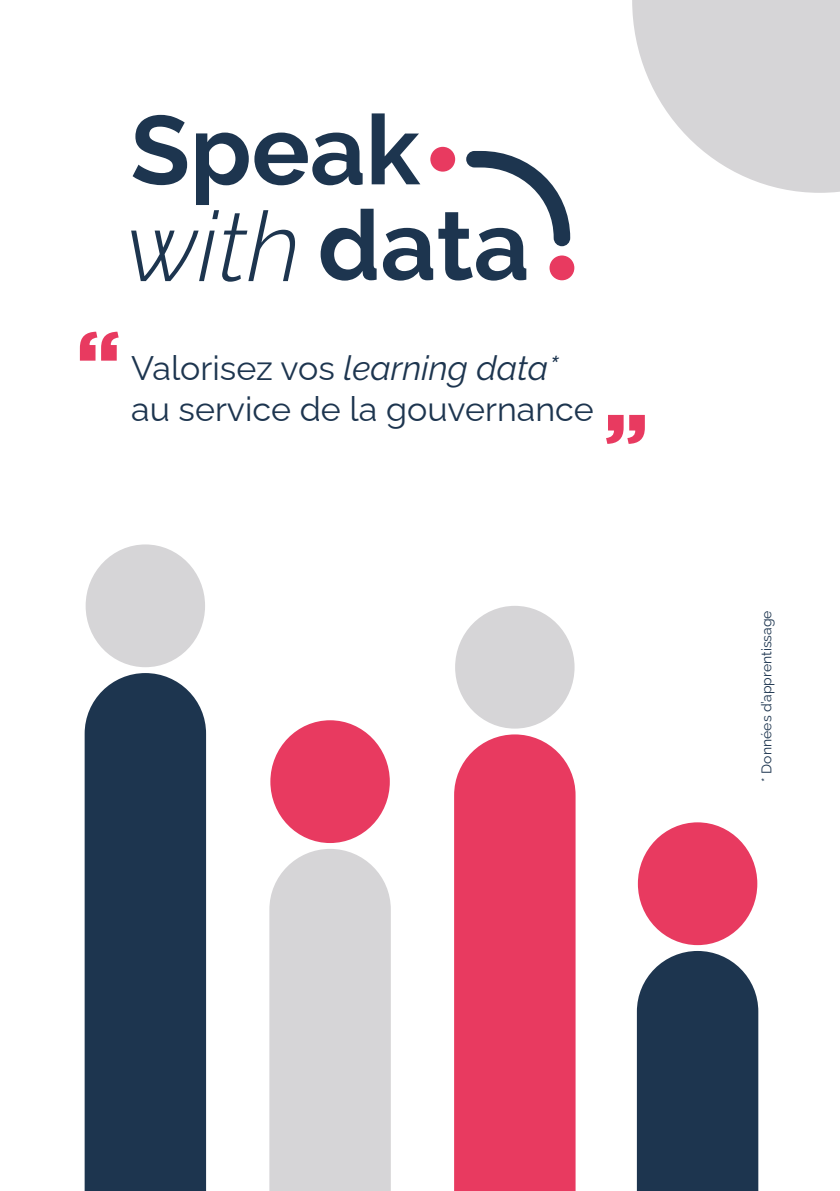
<style>
.page{position:relative;width:840px;height:1191px;background:#fff}
.page>*{position:absolute;margin:0;border:0;box-sizing:border-box;transform-origin:0 0}
.t1{font:700 97.2px/96.8px "Raleway";color:#1d354f}
.t2{font:900 80px "Gotham";color:#e83a60}
.t3{font:34px/40.8px "Raleway";color:#1d354f}
.t4{font:14px "Raleway";color:#1d354f}
.s1{font-weight:300;font-style:italic}
.s2{font-style:italic}
</style>
<div class="page">
<div style="left:430px;top:147px;width:25px;height:25px;background:#e83a60;border-radius:50%"></div>
<svg style="left:466px;top:151px;width:104px;height:95px"></svg>
<div style="left:549px;top:255px;width:25px;height:25px;background:#e83a60;border-radius:50%"></div>
<div style="left:85px;top:673px;width:121px;height:518px;background:#1d354f"></div>
<div style="left:454px;top:734px;width:121px;height:457px;background:#e83a60"></div>
<div style="left:269px;top:849px;width:121px;height:342px;background:#d6d5d7"></div>
<div style="left:636px;top:951px;width:121px;height:240px;background:#1d354f"></div>
<div style="left:86px;top:544px;width:119px;height:123px;background:#d6d5d7;border-radius:50%"></div>
<div style="left:455px;top:606px;width:119px;height:122px;background:#d6d5d7;border-radius:50%"></div>
<div style="left:270px;top:720px;width:119px;height:123px;background:#e83a60;border-radius:50%"></div>
<div style="left:637px;top:822px;width:119px;height:123px;background:#e83a60;border-radius:50%"></div>
<svg style="left:632px;top:0;width:207px;height:193px;fill:#d6d5d7"></svg>
<h1 class="t1" style="left:126px;top:102px;width:405px">Speak <span class="s1">with</span> data</h1>
<h2 class="t2" style="left:77px;top:313px;width:45px">“</h2>
<p class="t3" style="left:131px;top:344px;width:464px">Valorisez vos <span class="s2">learning data* </span>au service de la gouvernance</p>
<h2 class="t2" style="left:604px;top:396px;width:45px">”</h2>
<p class="t4" style="left:755px;top:781px;width:173px;rotate:-90deg">* Données d’apprentissage</p>
</div>
